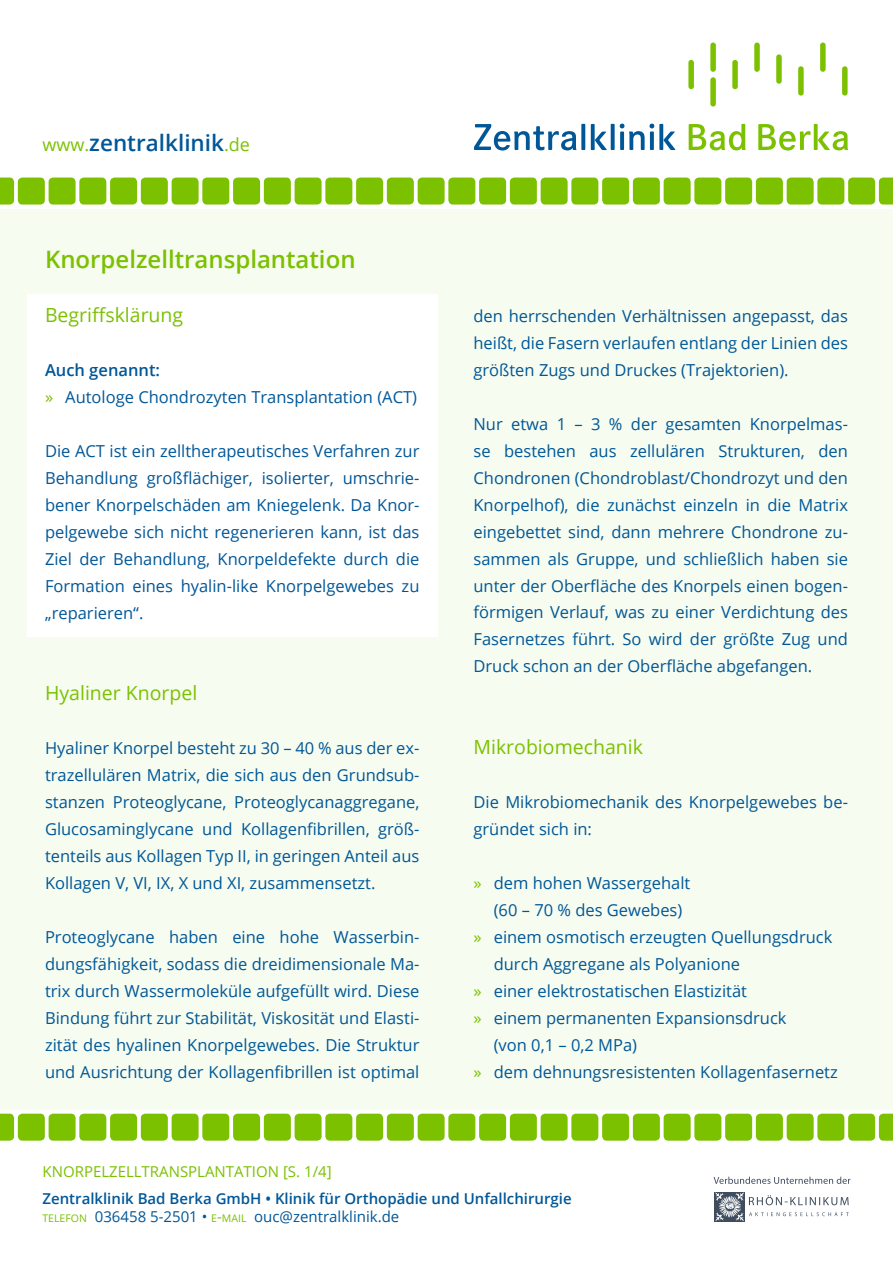
<style>
.page{position:relative;width:893px;height:1263px;background:#fff}
.page>*{position:absolute;margin:0;border:0;box-sizing:border-box;transform-origin:0 0}
.t1{font:600 24px "Open Sans";color:#7bc100}
.t2{font:600 22.5px "Open Sans";color:#005798}
.t3{font:19.5px "Open Sans";color:#7bc100}
.t4{font:16.5px/27px "Open Sans";color:#005798;text-align:justify}
.t5{font:600 15px/18px "Open Sans";color:#005798}
.t6{font:15px "Open Sans";color:#7bc100}
.s1{font-weight:400;font-size:18px;color:#7bc100}
.s2{font-weight:600}
.s3{color:#7bc100}
.s4{font-weight:400;font-size:10.5px;color:#7bc100}
.s5{font-weight:400}
.s6{font-weight:400;color:#7bc100}
</style>
<div class="page">
<svg style="left:688px;top:43px;width:160px;height:64px"></svg>
<svg style="left:474px;top:124px;width:202px;height:27px"></svg>
<svg style="left:689px;top:124px;width:159px;height:27px"></svg>
<svg style="left:0;top:178px;width:14px;height:27px"></svg>
<div style="left:18px;top:178px;width:27px;height:27px;background:#7bc100;border-radius:4px"></div>
<div style="left:49px;top:178px;width:27px;height:27px;background:#7bc100;border-radius:4px"></div>
<div style="left:79px;top:178px;width:27px;height:27px;background:#7bc100;border-radius:4px"></div>
<div style="left:110px;top:178px;width:27px;height:27px;background:#7bc100;border-radius:4px"></div>
<div style="left:141px;top:178px;width:27px;height:27px;background:#7bc100;border-radius:4px"></div>
<div style="left:172px;top:178px;width:27px;height:27px;background:#7bc100;border-radius:4px"></div>
<div style="left:202px;top:178px;width:27px;height:27px;background:#7bc100;border-radius:4px"></div>
<div style="left:233px;top:178px;width:27px;height:27px;background:#7bc100;border-radius:4px"></div>
<div style="left:264px;top:178px;width:27px;height:27px;background:#7bc100;border-radius:4px"></div>
<div style="left:295px;top:178px;width:27px;height:27px;background:#7bc100;border-radius:4px"></div>
<div style="left:325px;top:178px;width:27px;height:27px;background:#7bc100;border-radius:4px"></div>
<div style="left:356px;top:178px;width:27px;height:27px;background:#7bc100;border-radius:4px"></div>
<div style="left:387px;top:178px;width:27px;height:27px;background:#7bc100;border-radius:4px"></div>
<div style="left:418px;top:178px;width:27px;height:27px;background:#7bc100;border-radius:4px"></div>
<div style="left:448px;top:178px;width:27px;height:27px;background:#7bc100;border-radius:4px"></div>
<div style="left:479px;top:178px;width:27px;height:27px;background:#7bc100;border-radius:4px"></div>
<div style="left:510px;top:178px;width:27px;height:27px;background:#7bc100;border-radius:4px"></div>
<div style="left:541px;top:178px;width:27px;height:27px;background:#7bc100;border-radius:4px"></div>
<div style="left:571px;top:178px;width:27px;height:27px;background:#7bc100;border-radius:4px"></div>
<div style="left:602px;top:178px;width:27px;height:27px;background:#7bc100;border-radius:4px"></div>
<div style="left:633px;top:178px;width:27px;height:27px;background:#7bc100;border-radius:4px"></div>
<div style="left:664px;top:178px;width:27px;height:27px;background:#7bc100;border-radius:4px"></div>
<div style="left:694px;top:178px;width:27px;height:27px;background:#7bc100;border-radius:4px"></div>
<div style="left:725px;top:178px;width:27px;height:27px;background:#7bc100;border-radius:4px"></div>
<div style="left:756px;top:178px;width:27px;height:27px;background:#7bc100;border-radius:4px"></div>
<div style="left:787px;top:178px;width:27px;height:27px;background:#7bc100;border-radius:4px"></div>
<div style="left:817px;top:178px;width:27px;height:27px;background:#7bc100;border-radius:4px"></div>
<div style="left:848px;top:178px;width:27px;height:27px;background:#7bc100;border-radius:4px"></div>
<svg style="left:879px;top:178px;width:14px;height:27px"></svg>
<div style="left:714px;top:1192px;width:31px;height:30px;background:#3e4c5d"></div>
<svg style="left:715px;top:1192px;width:134px;height:29px"></svg>
<svg style="left:714px;top:1177px;width:136px;height:7px"></svg>
<div style="left:0;top:209px;width:893px;height:900px;background:#f6fcef"></div>
<svg style="left:0;top:1114px;width:14px;height:27px"></svg>
<div style="left:18px;top:1114px;width:27px;height:27px;background:#7bc100;border-radius:4px"></div>
<div style="left:49px;top:1114px;width:27px;height:27px;background:#7bc100;border-radius:4px"></div>
<div style="left:79px;top:1114px;width:27px;height:27px;background:#7bc100;border-radius:4px"></div>
<div style="left:110px;top:1114px;width:27px;height:27px;background:#7bc100;border-radius:4px"></div>
<div style="left:141px;top:1114px;width:27px;height:27px;background:#7bc100;border-radius:4px"></div>
<div style="left:172px;top:1114px;width:27px;height:27px;background:#7bc100;border-radius:4px"></div>
<div style="left:202px;top:1114px;width:27px;height:27px;background:#7bc100;border-radius:4px"></div>
<div style="left:233px;top:1114px;width:27px;height:27px;background:#7bc100;border-radius:4px"></div>
<div style="left:264px;top:1114px;width:27px;height:27px;background:#7bc100;border-radius:4px"></div>
<div style="left:295px;top:1114px;width:27px;height:27px;background:#7bc100;border-radius:4px"></div>
<div style="left:325px;top:1114px;width:27px;height:27px;background:#7bc100;border-radius:4px"></div>
<div style="left:356px;top:1114px;width:27px;height:27px;background:#7bc100;border-radius:4px"></div>
<div style="left:387px;top:1114px;width:27px;height:27px;background:#7bc100;border-radius:4px"></div>
<div style="left:418px;top:1114px;width:27px;height:27px;background:#7bc100;border-radius:4px"></div>
<div style="left:448px;top:1114px;width:27px;height:27px;background:#7bc100;border-radius:4px"></div>
<div style="left:479px;top:1114px;width:27px;height:27px;background:#7bc100;border-radius:4px"></div>
<div style="left:510px;top:1114px;width:27px;height:27px;background:#7bc100;border-radius:4px"></div>
<div style="left:541px;top:1114px;width:27px;height:27px;background:#7bc100;border-radius:4px"></div>
<div style="left:571px;top:1114px;width:27px;height:27px;background:#7bc100;border-radius:4px"></div>
<div style="left:602px;top:1114px;width:27px;height:27px;background:#7bc100;border-radius:4px"></div>
<div style="left:633px;top:1114px;width:27px;height:27px;background:#7bc100;border-radius:4px"></div>
<div style="left:664px;top:1114px;width:27px;height:27px;background:#7bc100;border-radius:4px"></div>
<div style="left:694px;top:1114px;width:27px;height:27px;background:#7bc100;border-radius:4px"></div>
<div style="left:725px;top:1114px;width:27px;height:27px;background:#7bc100;border-radius:4px"></div>
<div style="left:756px;top:1114px;width:27px;height:27px;background:#7bc100;border-radius:4px"></div>
<div style="left:787px;top:1114px;width:27px;height:27px;background:#7bc100;border-radius:4px"></div>
<div style="left:817px;top:1114px;width:27px;height:27px;background:#7bc100;border-radius:4px"></div>
<div style="left:848px;top:1114px;width:27px;height:27px;background:#7bc100;border-radius:4px"></div>
<svg style="left:879px;top:1114px;width:14px;height:27px"></svg>
<div style="left:27px;top:295px;width:410px;height:342px;background:#fff"></div>
<h2 class="t2" style="left:43px;top:127px;width:209px"><span class="s1">www.</span>zentralklinik<span class="s1">.de</span></h2>
<h1 class="t1" style="left:45px;top:242px;width:312px">Knorpelzelltransplantation</h1>
<p class="t3" style="left:45px;top:301px;width:140px">Begriffsklärung</p>
<p class="t4" style="left:45px;top:356px;width:374px"><span class="s2">Auch genannt:<br></span><span class="s3">»</span> Autologe Chondrozyten Transplantation (ACT)</p>
<p class="t4" style="left:45px;top:437px;width:376px">Die ACT ist ein zelltherapeutisches Verfahren zur Behandlung großflächiger, isolierter, umschrie&shy;bener Knorpelschäden am Kniegelenk. Da Knor&shy;pelgewebe sich nicht regenerieren kann, ist das Ziel der Behandlung, Knorpeldefekte durch die Formation eines hyalin-like Knorpelgewebes zu „reparieren“.</p>
<p class="t3" style="left:45px;top:679px;width:154px">Hyaliner Knorpel</p>
<p class="t4" style="left:45px;top:734px;width:376px">Hyaliner Knorpel besteht zu 30 – 40 % aus der ex&shy;trazellulären Matrix, die sich aus den Grundsub&shy;stanzen Proteoglycane, Proteoglycanaggregane, Glucosaminglycane und Kollagenfibrillen, größ&shy;tenteils aus Kollagen Typ II, in geringen Anteil aus Kollagen V, VI, IX, X und XI, zusammensetzt.</p>
<p class="t4" style="left:45px;top:923px;width:376px">Proteoglycane haben eine hohe Wasserbin&shy;dungsfähigkeit, sodass die dreidimensionale Ma&shy;trix durch Wassermoleküle aufgefüllt wird. Diese Bindung führt zur Stabilität, Viskosität und Elasti&shy;zität des hyalinen Knorpelgewebes. Die Struktur und Ausrichtung der Kollagenfibrillen ist optimal</p>
<p class="t6" style="left:43px;top:1161px;width:291px">KNORPELZELLTRANSPLANTATION [S. 1/4]</p>
<p class="t4" style="left:473px;top:302px;width:376px">den herrschenden Verhältnissen angepasst, das heißt, die Fasern verlaufen entlang der Linien des größten Zugs und Druckes (Trajektorien).</p>
<p class="t4" style="left:473px;top:410px;width:376px">Nur etwa 1 – 3 % der gesamten Knorpelmas&shy;se bestehen aus zellulären Strukturen, den Chondronen (Chondroblast/Chondrozyt und den Knorpelhof), die zunächst einzeln in die Matrix eingebettet sind, dann mehrere Chondrone zu&shy;sammen als Gruppe, und schließlich haben sie unter der Oberfläche des Knorpels einen bogen&shy;förmigen Verlauf, was zu einer Verdichtung des Fasernetzes führt. So wird der größte Zug und Druck schon an der Oberfläche abgefangen.</p>
<p class="t3" style="left:473px;top:733px;width:171px">Mikrobiomechanik</p>
<p class="t4" style="left:473px;top:788px;width:376px">Die Mikrobiomechanik des Knorpelgewebes be&shy;gründet sich in:</p>
<p class="t4" style="left:473px;top:869px;width:218px"><span class="s3">»</span> dem hohen Wassergehalt</p>
<p class="t4" style="left:494px;top:896px;width:190px">(60 – 70 % des Gewebes)</p>
<p class="t4" style="left:473px;top:923px;width:360px"><span class="s3">»</span> einem osmotisch erzeugten Quellungsdruck</p>
<p class="t4" style="left:494px;top:950px;width:248px">durch Aggregane als Polyanione</p>
<p class="t4" style="left:473px;top:977px;width:275px"><span class="s3">»</span> einer elektrostatischen Elastizität</p>
<p class="t4" style="left:473px;top:1004px;width:315px"><span class="s3">»</span> einem permanenten Expansionsdruck</p>
<p class="t4" style="left:494px;top:1031px;width:145px">(von 0,1 – 0,2 MPa)</p>
<p class="t4" style="left:473px;top:1058px;width:366px"><span class="s3">»</span> dem dehnungsresistenten Kollagenfasernetz</p>
<p class="t5" style="left:43px;top:1189px;width:531px">Zentralklinik Bad Berka GmbH • Klinik für Orthopädie und Unfallchirurgie<br><span class="s4">TELEFON</span> <span class="s5">036458 5-2501 •</span> <span class="s4">E</span><span class="s6">-</span><span class="s4">MAIL</span> <span class="s5">ouc@zentralklinik.de</span></p>
</div>
